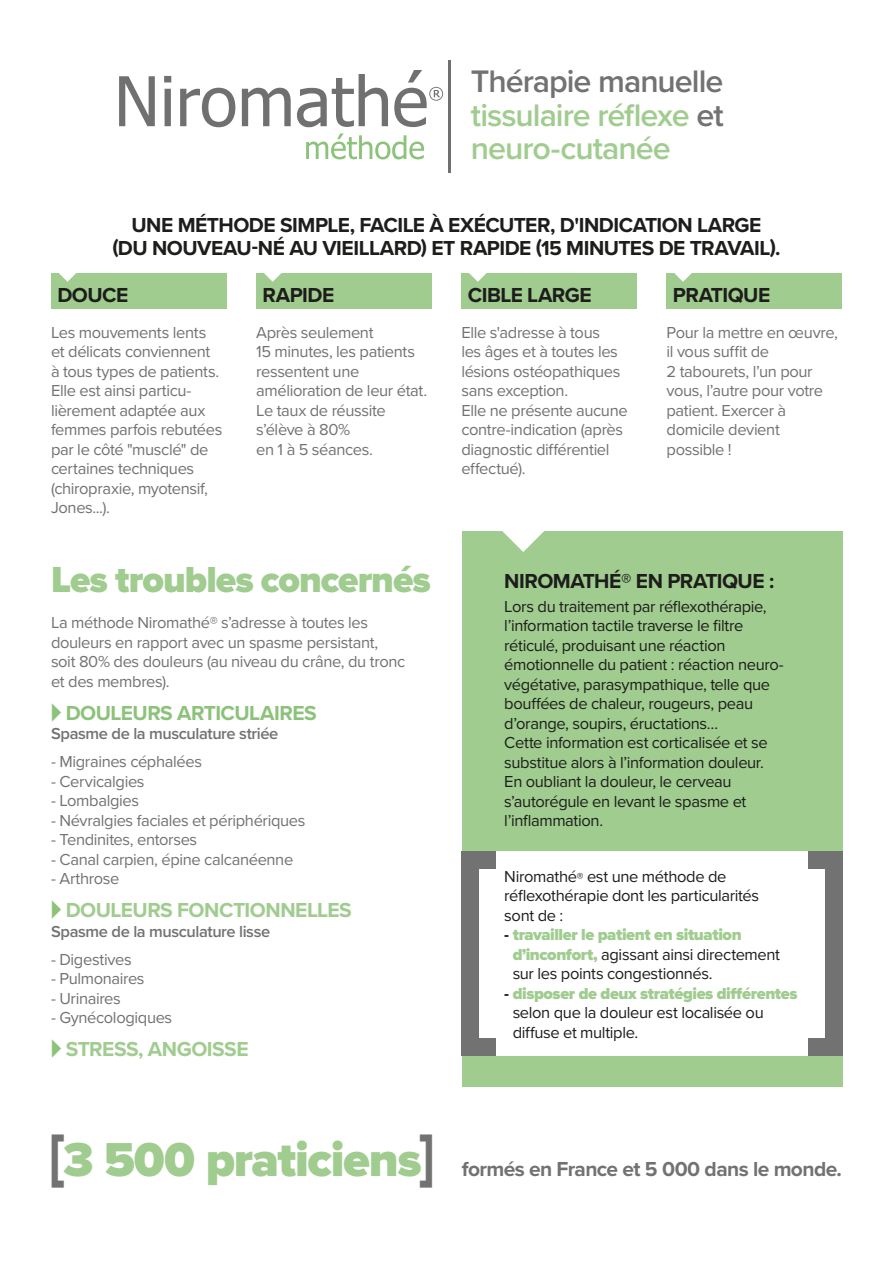
<style>
.page{position:relative;width:893px;height:1263px;background:#fff}
.page>*{position:absolute;margin:0;border:0;box-sizing:border-box;transform-origin:0 0}
.t1{font:900 49.35px "Proxima Nova";letter-spacing:-.025em;color:#a0cc8f}
.t2{font:900 37.5px "Proxima Nova";letter-spacing:-.025em;color:#a0cc8f}
.t3{font:600 32.25px/33.8px "Proxima Nova";letter-spacing:-.03em;color:#a0cc8f;text-align:justify}
.t4{font:700 21px/22.5px "Proxima Nova";letter-spacing:-.025em;color:#1d1d1b;text-align:center}
.t5{font:700 21px "Proxima Nova";letter-spacing:-.025em;color:#a0cc8f}
.t6{font:700 21px "Proxima Nova";letter-spacing:-.03em;color:#727272}
.t7{font:700 21px "Proxima Nova";letter-spacing:-.025em;color:#8cc27a}
.t8{font:16.5px/19.5px "Proxima Nova";letter-spacing:-.02em;color:#727272}
.t9{font:16.5px/19.5px "Proxima Nova";letter-spacing:-.02em;color:#1d1d1b}
.t10{font:600 16.5px "Proxima Nova";letter-spacing:-.025em;color:#727272}
.s1{color:#727272}
.s2{color:#8cc27a}
.s3{font-size:13.5px}
.s4{font-weight:700}
.s5{font-weight:900;color:#a0cc8f}
.s6{font-size:61.2px;color:#727272}
</style>
<div class="page">
<svg style="left:306px;top:134px;width:118px;height:25px"></svg>
<svg style="left:119px;top:76px;width:36px;height:50px"></svg>
<svg style="left:164px;top:76px;width:7px;height:50px"></svg>
<svg style="left:180px;top:88px;width:55px;height:39px"></svg>
<svg style="left:242px;top:88px;width:49px;height:38px"></svg>
<svg style="left:297px;top:74px;width:91px;height:53px"></svg>
<svg style="left:394px;top:70px;width:49px;height:57px"></svg>
<hr style="left:448px;top:60px;width:2px;height:112px;background:#707070">
<div style="left:51px;top:273px;width:175px;height:35px;background:#a0cc8f"></div>
<svg style="left:59px;top:273px;width:17px;height:9px"></svg>
<div style="left:256px;top:273px;width:176px;height:35px;background:#a0cc8f"></div>
<svg style="left:264px;top:273px;width:18px;height:9px"></svg>
<div style="left:461px;top:273px;width:176px;height:35px;background:#a0cc8f"></div>
<svg style="left:469px;top:273px;width:18px;height:9px"></svg>
<div style="left:666px;top:273px;width:176px;height:35px;background:#a0cc8f"></div>
<svg style="left:674px;top:273px;width:18px;height:9px"></svg>
<div style="left:462px;top:532px;width:380px;height:555px;background:#a0cc8f"></div>
<svg style="left:502px;top:531px;width:42px;height:21px"></svg>
<div style="left:462px;top:851px;width:380px;height:204px;background:#fff"></div>
<div style="left:462px;top:851px;width:17px;height:204px;background:#727272"></div>
<div style="left:462px;top:851px;width:34px;height:17px;background:#727272"></div>
<div style="left:462px;top:1038px;width:34px;height:17px;background:#727272"></div>
<div style="left:825px;top:851px;width:17px;height:204px;background:#727272"></div>
<div style="left:808px;top:851px;width:34px;height:17px;background:#727272"></div>
<div style="left:808px;top:1038px;width:34px;height:17px;background:#727272"></div>
<h3 class="t3" style="left:471px;top:65px;width:254px"><span class="s1">Thérapie manuelle </span>tissulaire réflexe <span class="s1">et </span>neuro-cutanée</h3>
<p class="t4" style="left:112px;top:215px;width:670px">UNE MÉTHODE SIMPLE, FACILE À EXÉCUTER, D'INDICATION LARGE (DU NOUVEAU-NÉ AU VIEILLARD) ET RAPIDE (15 MINUTES DE TRAVAIL).</p>
<p class="t4" style="left:57px;top:284px;width:72px">DOUCE</p>
<p class="t4" style="left:263px;top:284px;width:73px">RAPIDE</p>
<p class="t4" style="left:468px;top:284px;width:126px">CIBLE LARGE</p>
<p class="t4" style="left:673px;top:284px;width:99px">PRATIQUE</p>
<p class="t8" style="left:51px;top:323px;width:173px">Les mouvements lents et délicats conviennent à tous types de patients.<br>Elle est ainsi particu&shy;lièrement adaptée aux femmes parfois rebutées par le côté "musclé" de certaines techniques (chiropraxie, myotensif,<br>Jones...).</p>
<p class="t8" style="left:256px;top:323px;width:172px">Après seulement<br>15 minutes, les patients ressentent une amélioration de leur état.<br>Le taux de réussite s’élève à 80%<br>en 1 à 5 séances.</p>
<p class="t8" style="left:461px;top:323px;width:168px">Elle s'adresse à tous<br>les âges et à toutes les lésions ostéopathiques sans exception.<br>Elle ne présente aucune contre-indication (après diagnostic différentiel effectué).</p>
<p class="t8" style="left:667px;top:323px;width:173px">Pour la mettre en œuvre, il vous suffit de<br>2 tabourets, l’un pour vous, l’autre pour votre patient. Exercer à domicile devient possible !</p>
<h2 class="t2" style="left:51px;top:557px;width:381px">Les troubles concernés</h2>
<p class="t8" style="left:51px;top:613px;width:356px">La méthode Niromathé® s’adresse à toutes les douleurs en rapport avec un spasme persistant, soit 80% des douleurs (au niveau du crâne, du tronc et des membres).</p>
<p class="t7" style="left:51px;top:700px;width:267px">▸ DOULEURS ARTICULAIRES</p>
<p class="t10" style="left:51px;top:724px;width:229px">Spasme de la musculature striée</p>
<p class="t8" style="left:51px;top:752px;width:152px">- Migraines céphalées</p>
<p class="t8" style="left:51px;top:772px;width:95px">- Cervicalgies</p>
<p class="t8" style="left:51px;top:791px;width:90px">- Lombalgies</p>
<p class="t8" style="left:51px;top:811px;width:256px">- Névralgies faciales et périphériques</p>
<p class="t8" style="left:51px;top:830px;width:148px">- Tendinites, entorses</p>
<p class="t8" style="left:51px;top:850px;width:244px">- Canal carpien, épine calcanéenne</p>
<p class="t8" style="left:51px;top:869px;width:70px">- Arthrose</p>
<p class="t5" style="left:51px;top:898px;width:302px"><span class="s2">▸</span> DOULEURS FONCTIONNELLES</p>
<p class="t10" style="left:51px;top:921px;width:221px">Spasme de la musculature lisse</p>
<p class="t8" style="left:51px;top:950px;width:82px">- Digestives</p>
<p class="t8" style="left:51px;top:969px;width:95px">- Pulmonaires</p>
<p class="t8" style="left:51px;top:989px;width:71px">- Urinaires</p>
<p class="t8" style="left:51px;top:1008px;width:123px">- Gynécologiques</p>
<p class="t5" style="left:51px;top:1037px;width:199px"><span class="s2">▸</span> STRESS, ANGOISSE</p>
<p class="t4" style="left:504px;top:571px;width:271px">NIROMATHÉ® EN PRATIQUE :</p>
<p class="t9" style="left:504px;top:597px;width:281px">Lors du traitement par réflexothérapie, l’information tactile traverse le filtre réticulé, produisant une réaction émotionnelle du patient : réaction neuro&shy;végétative, parasympathique, telle que bouffées de chaleur, rougeurs, peau d’orange, soupirs, éructations…<br>Cette information est corticalisée et se substitue alors à l’information douleur.<br>En oubliant la douleur, le cerveau s’autorégule en levant le spasme et l’inflammation.</p>
<p class="t9" style="left:504px;top:867px;width:256px">Niromathé<span class="s3">®</span> est une méthode de réflexothérapie dont les particularités sont de :</p>
<p class="t9" style="left:513px;top:925px;width:269px;text-indent:-8px"><span class="s4">-</span> <span class="s5">travailler le patient en situation d’inconfort,</span> agissant ainsi directement sur les points congestionnés.</p>
<p class="t9" style="left:513px;top:984px;width:286px;text-indent:-8px"><span class="s4">-</span> <span class="s5">disposer de deux stratégies différentes </span>selon que la douleur est localisée ou diffuse et multiple.</p>
<h1 class="t1" style="left:49px;top:1130px;width:387px"><span class="s6">[</span>3 500 praticiens<span class="s6">]</span></h1>
<p class="t6" style="left:462px;top:1156px;width:382px">formés en France et 5 000 dans le monde.</p>
</div>
